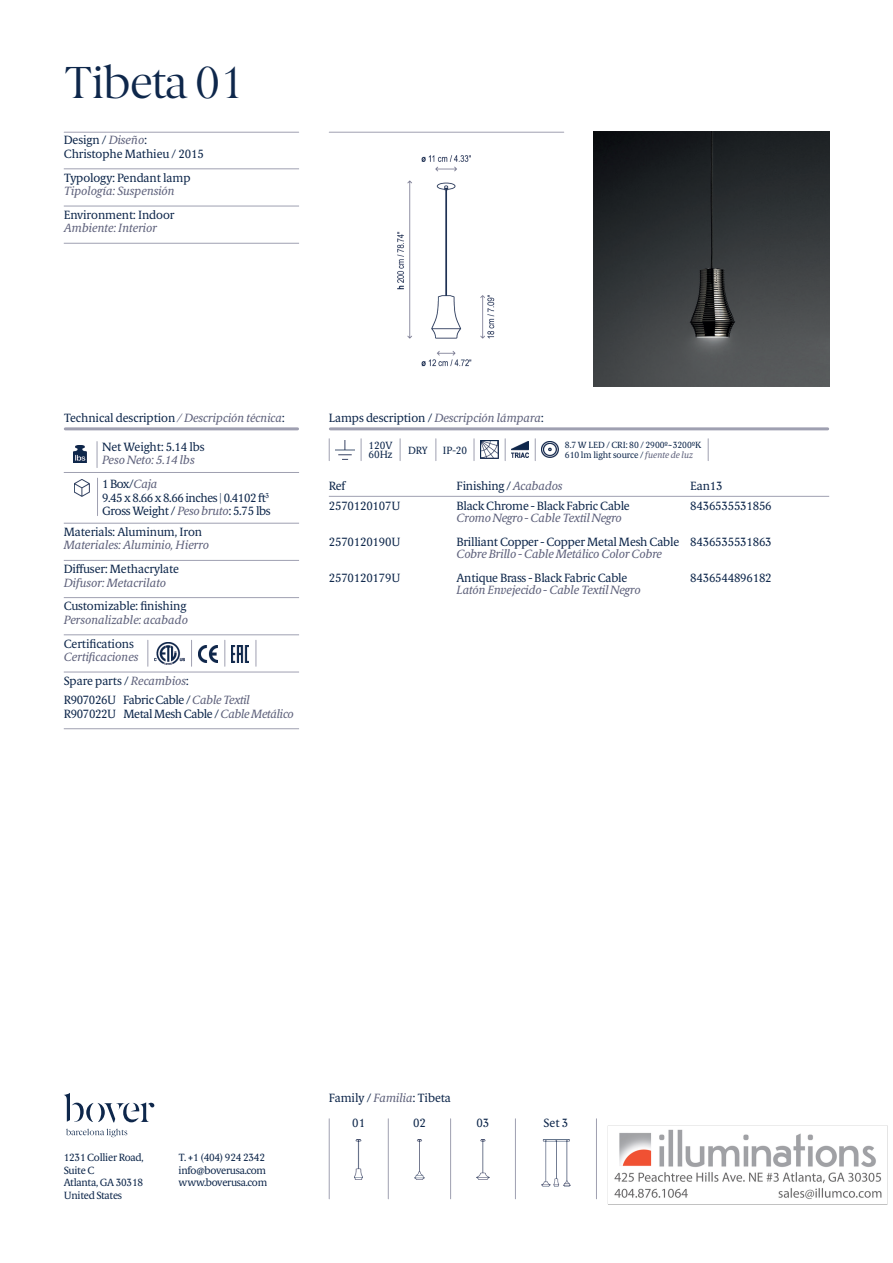
<style>
.page{position:relative;width:893px;height:1263px;background:#fff}
.page>*{position:absolute;margin:0;border:0;box-sizing:border-box;transform-origin:0 0}
.t1{font:45px "Berlingske Serif";letter-spacing:-.03em;color:#0e274b}
.t2{font:12px/13.5px "Berlingske Serif Tx";letter-spacing:-.02em;color:#0e274b}
.t3{font:italic 12px/23.7px "Berlingske Serif Tx";letter-spacing:-.02em;color:#5f627c}
.t4{font:10.5px/12.8px "Berlingske Serif Tx";letter-spacing:-.025em;color:#0e274b}
.t5{font:9px/10.8px "Berlingske Serif Tx";letter-spacing:-.01em;color:#0e274b}
.s1{font-style:italic;color:#5f627c}
.s2{font-style:normal;color:#0e274b}
</style>
<div class="page">
<img style="left:63px;top:131px;width:825px;height:1074px">
<h1 class="t1" style="left:64px;top:53px;width:183px">Tibeta 01</h1>
<p class="t2" style="left:64px;top:133px;width:142px">Design / <span class="s1">Diseño</span>:<br>Christophe Mathieu / 2015</p>
<p class="t2" style="left:64px;top:171px;width:128px">Typology: Pendant lamp</p>
<p class="t3" style="left:64px;top:179px;width:113px">Tipología: Suspensión</p>
<p class="t2" style="left:64px;top:208px;width:112px">Environment: Indoor</p>
<p class="t3" style="left:64px;top:216px;width:95px">Ambiente: Interior</p>
<p class="t2" style="left:64px;top:411px;width:222px">Technical description <span class="s1">/ Descripción técnica</span>:</p>
<p class="t2" style="left:102px;top:440px;width:104px">Net Weight: 5.14 lbs</p>
<p class="t3" style="left:102px;top:448px;width:94px">Peso Neto: 5.14 lbs<br><span class="s2">1 Box/</span>Caja</p>
<p class="t2" style="left:102px;top:491px;width:170px">9.45 x 8.66 x 8.66 inches | 0.4102 ft<sup>3<br></sup>Gross Weight / <span class="s1">Peso bruto</span>: 5.75 lbs</p>
<p class="t2" style="left:64px;top:525px;width:140px">Materials: Aluminum, Iron</p>
<p class="t3" style="left:64px;top:533px;width:147px">Materiales: Aluminio, Hierro</p>
<p class="t2" style="left:64px;top:562px;width:117px">Diffuser: Methacrylate</p>
<p class="t3" style="left:64px;top:571px;width:104px">Difusor: Metacrilato</p>
<p class="t2" style="left:64px;top:599px;width:124px">Customizable: finishing</p>
<p class="t3" style="left:64px;top:608px;width:126px">Personalizable: acabado</p>
<p class="t2" style="left:64px;top:636px;width:72px">Certifications</p>
<p class="t3" style="left:64px;top:645px;width:126px">Certificaciones<br><span class="s2">Spare parts /</span> Recambios<span class="s2">:</span></p>
<p class="t2" style="left:64px;top:693px;width:232px">R907026U Fabric Cable / <span class="s1">Cable Textil<br></span>R907022U Metal Mesh Cable / <span class="s1">Cable Metálico</span></p>
<p class="t2" style="left:329px;top:411px;width:216px">Lamps description / <span class="s1">Descripción lámpara</span>:</p>
<p class="t4" style="left:443px;top:444px;width:26px">IP-20</p>
<p class="t4" style="left:369px;top:441px;width:26px;line-height:9px">120V<br>60Hz</p>
<p class="t4" style="left:408px;top:444px;width:21px">DRY</p>
<p class="t5" style="left:565px;top:439px;width:138px">8.7 W LED / CRI: 80 / 2900º~3200ºK<br>610 lm light source / <span class="s1">fuente de luz</span></p>
<p class="t2" style="left:329px;top:479px;width:18px">Ref</p>
<p class="t2" style="left:456px;top:479px;width:108px">Finishing / <span class="s1">Acabados</span></p>
<p class="t2" style="left:690px;top:479px;width:34px">Ean13</p>
<p class="t2" style="left:329px;top:499px;width:73px">2570120107U</p>
<p class="t2" style="left:456px;top:499px;width:175px">Black Chrome - Black Fabric Cable</p>
<p class="t2" style="left:690px;top:499px;width:83px">8436535531856</p>
<p class="t3" style="left:456px;top:506px;width:167px">Cromo Negro - Cable Textil Negro</p>
<p class="t2" style="left:329px;top:535px;width:73px">2570120190U</p>
<p class="t2" style="left:456px;top:535px;width:317px">Brilliant Copper - Copper Metal Mesh Cable 8436535531863</p>
<p class="t3" style="left:456px;top:542px;width:207px">Cobre Brillo - Cable Metálico Color Cobre</p>
<p class="t2" style="left:329px;top:571px;width:73px">2570120179U</p>
<p class="t2" style="left:456px;top:571px;width:172px">Antique Brass - Black Fabric Cable</p>
<p class="t2" style="left:690px;top:571px;width:83px">8436544896182</p>
<p class="t3" style="left:456px;top:578px;width:186px">Latón Envejecido - Cable Textil Negro</p>
<p class="t4" style="left:64px;top:1151px;width:81px">1231 Collier Road,<br>Suite C<br>Atlanta, GA 30318<br>United States</p>
<p class="t4" style="left:179px;top:1151px;width:90px">T. +1 (404) 924 2342 info@boverusa.com www.boverusa.com</p>
<p class="t2" style="left:352px;top:1085px;width:100px;line-height:25.5px;text-indent:-23px">Family / <span class="s1">Familia</span>: Tibeta<br>01</p>
<p class="t2" style="left:413px;top:1116px;width:14px">02</p>
<p class="t2" style="left:477px;top:1116px;width:14px">03</p>
<p class="t2" style="left:544px;top:1116px;width:26px">Set 3</p>
</div>
